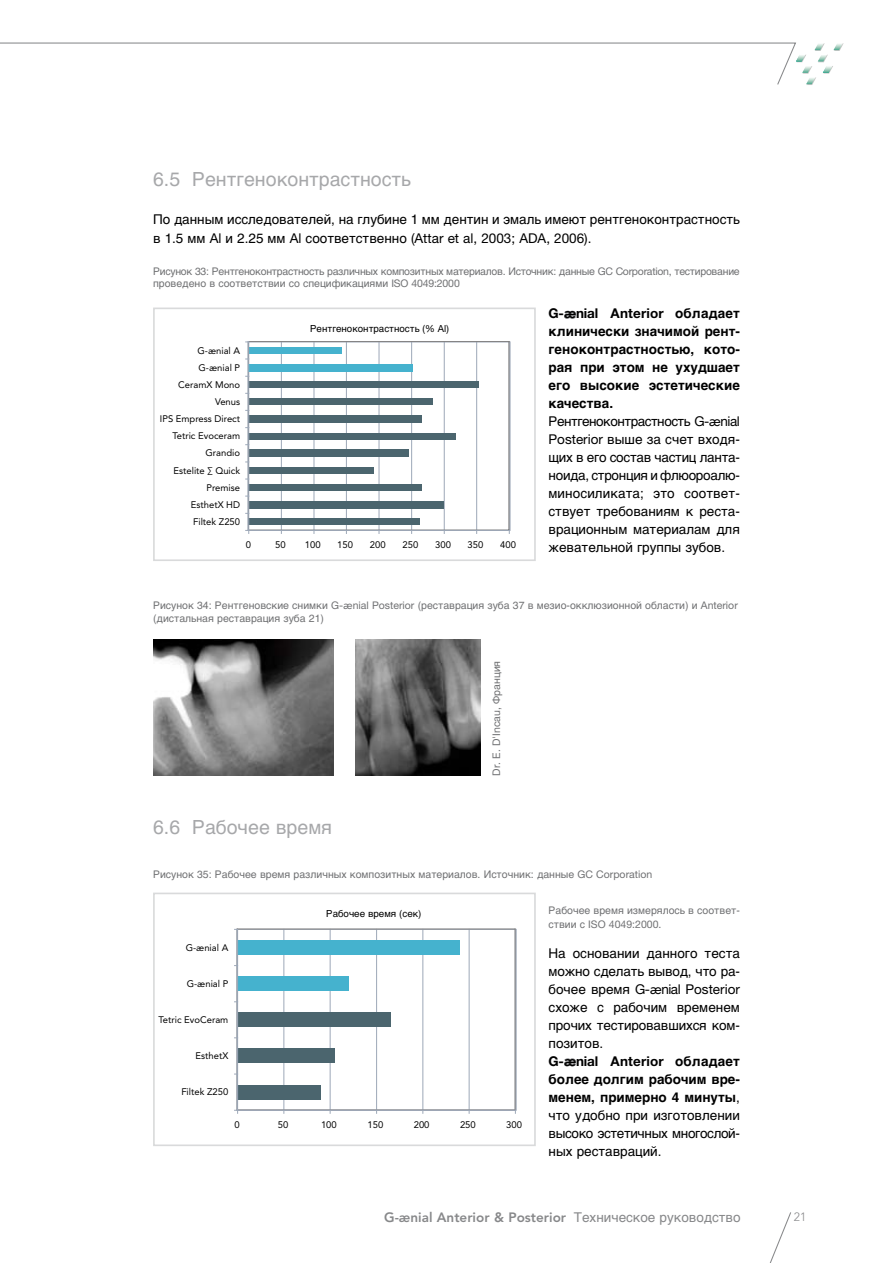
<style>
.page{position:relative;width:893px;height:1263px;background:#fff}
.page>*{position:absolute;margin:0;border:0;box-sizing:border-box;transform-origin:0 0}
.t1{font:19.5px "Helvetica Cyrillic Upright";color:#a7a8aa}
.t2{font:13.5px/18px "Helvetica Cyrillic Upright";color:#000;text-align:justify}
.t3{font:700 13.5px/18px "Helvetica Cyr";color:#000;text-align:justify}
.t4{font:13.5px "Helvetica Neue X";color:#000}
.t5{font:800 13.5px "Avenir";color:#87888a}
.t6{font:700 13.5px "Helvetica Neue X";letter-spacing:.015em;color:#000}
.t7{font:300 12px "Avenir";color:#87888a}
.t8{font:10.5px/13.5px "Helvetica Cyrillic Upright";color:#707173}
.t9{font:10.5px/12px "Helvetica Cyrillic Upright";letter-spacing:-.025em;color:#707173}
.t10{font:10.5px "Helvetica Neue X";color:#707173}
.t11{font:9.75px "Helvetica Cyrillic Upright";color:#000}
.t12{font:9.45px "Avenir LT Std";color:#000}
.t13{font:300 9.45px "Avenir LT Std";color:#000}
.s1{font-family:"Helvetica Cyrillic Upright"}
.s2{font-family:"Helvetica Neue X"}
.s3{font-family:"Avenir";font-weight:800;font-size:14.25px}
.s4{font-family:"Helvetica Cyr"}
.s5{font-family:"Avenir";font-size:14.25px}
.s6{font-family:"Avenir";font-size:11.25px}
.s7{font-family:"Helvetica Cyrillic Upright";font-weight:400}
</style>
<div class="page">
<svg style="left:0;top:42px;width:844px;height:43px"></svg>
<svg style="left:769px;top:1212px;width:22px;height:51px"></svg>
<hr style="left:281px;top:342px;width:1px;height:188px;background:#9da8b8">
<hr style="left:314px;top:342px;width:1px;height:188px;background:#9da8b8">
<hr style="left:346px;top:342px;width:1px;height:188px;background:#9da8b8">
<hr style="left:379px;top:342px;width:1px;height:188px;background:#9da8b8">
<hr style="left:411px;top:342px;width:1px;height:188px;background:#9da8b8">
<hr style="left:444px;top:342px;width:1px;height:188px;background:#9da8b8">
<hr style="left:476px;top:342px;width:1px;height:188px;background:#9da8b8">
<hr style="left:248px;top:341px;width:261px;height:1px;background:#828181">
<hr style="left:508px;top:342px;width:1px;height:188px;background:#828181">
<div style="left:249px;top:518px;width:171px;height:7px;background:#4b656e"></div>
<div style="left:249px;top:501px;width:194px;height:7px;background:#4b656e"></div>
<div style="left:249px;top:484px;width:173px;height:7px;background:#4b656e"></div>
<div style="left:249px;top:467px;width:125px;height:7px;background:#4b656e"></div>
<div style="left:249px;top:450px;width:160px;height:7px;background:#4b656e"></div>
<div style="left:249px;top:433px;width:207px;height:7px;background:#4b656e"></div>
<div style="left:249px;top:415px;width:173px;height:7px;background:#4b656e"></div>
<div style="left:249px;top:398px;width:184px;height:7px;background:#4b656e"></div>
<div style="left:249px;top:381px;width:230px;height:7px;background:#4b656e"></div>
<div style="left:249px;top:364px;width:164px;height:7px;background:#45b2ce"></div>
<div style="left:249px;top:347px;width:92px;height:7px;background:#45b2ce"></div>
<hr style="left:249px;top:530px;width:260px;height:1px;background:#9da8b8">
<hr style="left:248px;top:342px;width:1px;height:188px;background:#9da8b8">
<div style="left:153px;top:308px;width:383px;height:253px;border:2px solid #d9dadb"></div>
<hr style="left:284px;top:929px;width:1px;height:181px;background:#9da8b8">
<hr style="left:330px;top:929px;width:1px;height:181px;background:#9da8b8">
<hr style="left:376px;top:929px;width:1px;height:181px;background:#9da8b8">
<hr style="left:423px;top:929px;width:1px;height:181px;background:#9da8b8">
<hr style="left:469px;top:929px;width:1px;height:181px;background:#9da8b8">
<hr style="left:237px;top:928px;width:278px;height:1px;background:#828181">
<hr style="left:515px;top:929px;width:1px;height:181px;background:#828181">
<hr style="left:237px;top:1109px;width:278px;height:1px;background:#828181">
<div style="left:238px;top:1085px;width:83px;height:14px;background:#4b656e"></div>
<div style="left:238px;top:1049px;width:97px;height:14px;background:#4b656e"></div>
<div style="left:238px;top:1012px;width:152px;height:15px;background:#4b656e"></div>
<div style="left:238px;top:976px;width:111px;height:15px;background:#45b2ce"></div>
<div style="left:238px;top:940px;width:222px;height:15px;background:#45b2ce"></div>
<hr style="left:238px;top:1110px;width:277px;height:1px;background:#9da8b8">
<hr style="left:237px;top:929px;width:1px;height:181px;background:#9da8b8">
<div style="left:153px;top:893px;width:383px;height:253px;border:2px solid #d9dadb"></div>
<img style="left:153px;top:639px;width:180px;height:137px">
<img style="left:355px;top:639px;width:125px;height:137px">
<svg style="left:564px;top:310px;width:12px;height:9px"></svg>
<svg style="left:564px;top:1058px;width:12px;height:9px"></svg>
<h1 class="t1" style="left:153px;top:168px;width:259px">6.5 Rentgenokontrastnostî</h1>
<p class="t2" style="left:153px;top:210px;width:588px">Po dannìm issledovateleñ, na glubine 1 mm dentin i òmalî imeít rentgenokontrastnostî</p>
<p class="t4" style="left:153px;top:230px;width:440px"><span class="s1">v 1.5 mm</span> Al <span class="s1">i 2.25 mm</span> Al <span class="s1">sootvetstvenno</span> (Attar et al, 2003; ADA, 2006)<span class="s1">.</span></p>
<p class="t9" style="left:153px;top:265px;width:588px">Risunok 33: Rentgenokontrastnostî razliünìh kompozitnìh materialov. Istoünik: dannìe <span class="s2">GC Corporation,</span> testirovanie provedeno v sootvetstvii so specifikaciëmi <span class="s2">ISO 4049:2000</span></p>
<p class="t6" style="left:549px;top:305px;width:193px">G-<span class="s3">≥</span>nial Anterior <span class="s4">obladaet</span></p>
<p class="t3" style="left:549px;top:322px;width:193px">kliniüeski znaüimoñ rent&shy;genokontrastnostîí, koto&shy;raë pri òtom ne uhudπaet ego vìsokie òstetiüeskie kaüestva.</p>
<p class="t2" style="left:549px;top:412px;width:193px">Rentgenokontrastnostî <span class="s2">G-</span><span class="s5">≥</span><span class="s2">nial Posterior</span> vìπe za süet vhodë&shy;ïih v ego sostav üastic lanta&shy;noida, stroncië i flíoroalí&shy;minosilikata; òto sootvet&shy;stvuet trebovaniëm k resta&shy;vracionnìm materialam dlë æevatelînoñ gruppì zubov.</p>
<p class="t13" style="left:292px;top:321px;width:77px">Radiopacity (% Al)</p>
<p class="t11" style="left:310px;top:323px;width:140px">Rentgenokontrastnostî <span class="s2">(% Al)</span></p>
<p class="t12" style="left:198px;top:345px;width:44px">G-ænial A</p>
<p class="t12" style="left:199px;top:362px;width:43px">G-ænial P</p>
<p class="t12" style="left:178px;top:379px;width:64px">CeramX Mono</p>
<p class="t12" style="left:215px;top:396px;width:27px">Venus</p>
<p class="t12" style="left:160px;top:414px;width:82px">IPS Empress Direct</p>
<p class="t12" style="left:172px;top:431px;width:69px">Tetric Evoceram</p>
<p class="t12" style="left:206px;top:448px;width:36px">Grandio</p>
<p class="t12" style="left:173px;top:465px;width:68px">Estelite ∑ Quick</p>
<p class="t12" style="left:206px;top:482px;width:35px">Premise</p>
<p class="t12" style="left:191px;top:499px;width:51px">EsthetX HD</p>
<p class="t12" style="left:193px;top:516px;width:49px">Filtek Z250</p>
<p class="t12" style="left:246px;top:540px;width:7px">0</p>
<p class="t12" style="left:275px;top:540px;width:12px">50</p>
<p class="t12" style="left:305px;top:540px;width:17px">100</p>
<p class="t12" style="left:337px;top:540px;width:17px">150</p>
<p class="t12" style="left:370px;top:540px;width:17px">200</p>
<p class="t12" style="left:403px;top:540px;width:17px">250</p>
<p class="t12" style="left:435px;top:540px;width:17px">300</p>
<p class="t12" style="left:468px;top:540px;width:17px">350</p>
<p class="t12" style="left:500px;top:540px;width:17px">400</p>
<p class="t8" style="left:153px;top:598px;width:586px">Risunok 34: Rentgenovskie snimki <span class="s2">G-</span><span class="s6">≥</span><span class="s2">nial Posterior</span> (restavracië zuba 37 v mezio-okklízionnoñ oblasti) i <span class="s2">Anterior </span>(distalînaë restavracië zuba 21)</p>
<p class="t10" style="left:490px;top:776px;width:116px;rotate:-90deg">Dr. E. D'Incau, <span class="s1">Francië</span></p>
<h1 class="t1" style="left:153px;top:816px;width:181px">6.6 Raboüee vremë</h1>
<p class="t8" style="left:153px;top:867px;width:501px">Risunok 35: Raboüee vremë razliünìh kompozitnìh materialov. Istoünik: dannìe <span class="s2">GC Corporation</span></p>
<p class="t12" style="left:186px;top:942px;width:44px">G-ænial A</p>
<p class="t12" style="left:187px;top:978px;width:43px">G-ænial P</p>
<p class="t12" style="left:158px;top:1014px;width:71px">Tetric EvoCeram</p>
<p class="t12" style="left:196px;top:1050px;width:34px">EsthetX</p>
<p class="t12" style="left:181px;top:1087px;width:49px">Filtek Z250</p>
<p class="t11" style="left:326px;top:908px;width:97px">Raboüee vremë (sek)</p>
<p class="t13" style="left:301px;top:912px;width:79px">Working time (sec)</p>
<p class="t12" style="left:235px;top:1119px;width:7px">0</p>
<p class="t12" style="left:278px;top:1119px;width:12px">50</p>
<p class="t12" style="left:321px;top:1119px;width:17px">100</p>
<p class="t12" style="left:367px;top:1119px;width:17px">150</p>
<p class="t12" style="left:414px;top:1119px;width:17px">200</p>
<p class="t12" style="left:460px;top:1119px;width:17px">250</p>
<p class="t12" style="left:506px;top:1119px;width:17px">300</p>
<p class="t8" style="left:549px;top:904px;width:193px">Raboüee vremë izmerëlosî v sootvet-</p>
<p class="t10" style="left:549px;top:918px;width:114px"><span class="s1">stvii s</span> ISO 4049:2000.</p>
<p class="t2" style="left:549px;top:944px;width:193px">Na osnovanii dannogo testa moæno sdelatî vìvod, üto ra-</p>
<p class="t4" style="left:549px;top:981px;width:193px"><span class="s1">boüee vremë</span> G-<span class="s5">≥</span>nial Posterior</p>
<p class="t2" style="left:549px;top:998px;width:193px">shoæe s raboüim vremenem proüih testirovavπihsë kom&shy;pozitov.</p>
<p class="t6" style="left:549px;top:1053px;width:193px">G-<span class="s3">≥</span>nial Anterior <span class="s4">obladaet</span></p>
<p class="t3" style="left:549px;top:1070px;width:193px">bolee dolgim raboüim vre&shy;menem, primerno 4 minutì<span class="s7">,</span></p>
<p class="t2" style="left:549px;top:1106px;width:193px">üto udobno pri izgotovlenii vìsoko òstetiünìh mnogosloñ&shy;nìh restavraciñ.</p>
<p class="t5" style="left:384px;top:1209px;width:358px">G-≥nial Anterior &amp; Posterior <span class="s7">Tehniüeskoe rukovodstvo</span></p>
<p class="t7" style="left:794px;top:1210px;width:14px">21</p>
</div>
